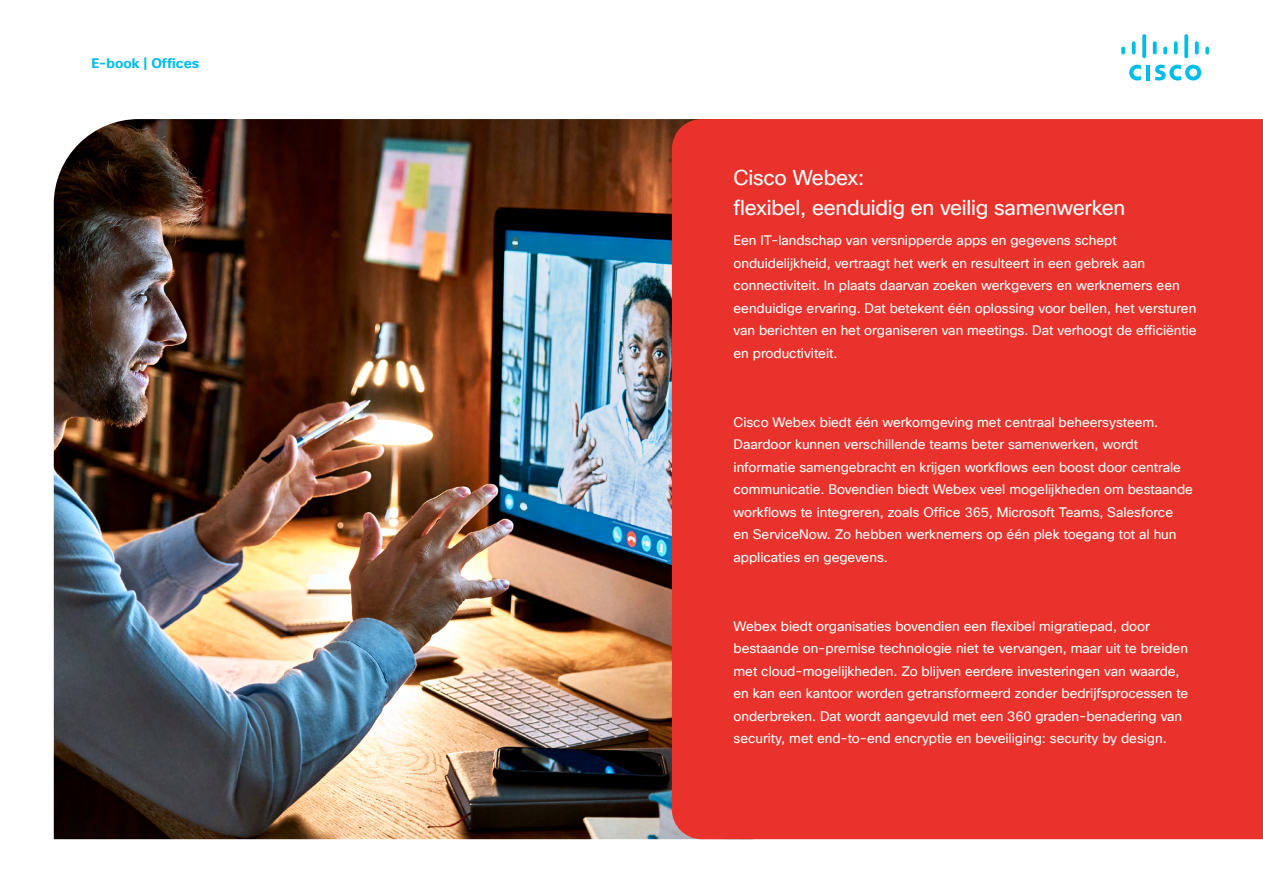
<style>
.page{position:relative;width:1263px;height:893px;background:#fff}
.page>*{position:absolute;margin:0;border:0;box-sizing:border-box;transform-origin:0 0}
.t1{font:21px/30px "Cisco Sans TT";letter-spacing:-.015em;color:#fff}
.t2{font:13.5px/22.5px "Cisco Sans TT";letter-spacing:-.005em;color:#fff}
.t3{font:700 13.5px "Cisco Sans TT";color:#00bceb}
</style>
<div class="page">
<hr style="left:1146px;top:65px;width:4px;height:15px;background:#00bceb">
<svg style="left:1129px;top:65px;width:12px;height:15px"></svg>
<svg style="left:1155px;top:65px;width:46px;height:15px"></svg>
<svg style="left:1121px;top:47px;width:4px;height:7px"></svg>
<svg style="left:1132px;top:41px;width:4px;height:13px"></svg>
<svg style="left:1142px;top:34px;width:4px;height:24px"></svg>
<svg style="left:1153px;top:41px;width:4px;height:13px"></svg>
<svg style="left:1163px;top:47px;width:4px;height:7px"></svg>
<svg style="left:1174px;top:41px;width:4px;height:13px"></svg>
<svg style="left:1184px;top:34px;width:4px;height:24px"></svg>
<svg style="left:1195px;top:41px;width:4px;height:13px"></svg>
<svg style="left:1205px;top:47px;width:4px;height:7px"></svg>
<img style="left:54px;top:119px;width:618px;height:720px">
<div style="left:672px;top:119px;width:591px;height:720px;background:#e9322b"></div>
<p class="t3" style="left:91px;top:55px;width:109px">E-book | Offices</p>
<h1 class="t1" style="left:733px;top:163px;width:393px">Cisco Webex:<br>flexibel, eenduidig en veilig samenwerken</h1>
<p class="t2" style="left:733px;top:230px;width:465px">Een IT-landschap van versnipperde apps en gegevens schept onduidelijkheid, vertraagt het werk en resulteert in een gebrek aan connectiviteit. In plaats daarvan zoeken werkgevers en werknemers een eenduidige ervaring. Dat betekent één oplossing voor bellen, het versturen van berichten en het organiseren van meetings. Dat verhoogt de efficiëntie en productiviteit.</p>
<p class="t2" style="left:733px;top:411px;width:461px">Cisco Webex biedt één werkomgeving met centraal beheersysteem.<br>Daardoor kunnen verschillende teams beter samenwerken, wordt informatie samengebracht en krijgen workflows een boost door centrale communicatie. Bovendien biedt Webex veel mogelijkheden om bestaande workflows te integreren, zoals Office 365, Microsoft Teams, Salesforce<br>en ServiceNow. Zo hebben werknemers op één plek toegang tot al hun applicaties en gegevens.</p>
<p class="t2" style="left:733px;top:615px;width:456px">Webex biedt organisaties bovendien een flexibel migratiepad, door bestaande on-premise technologie niet te vervangen, maar uit te breiden met cloud-mogelijkheden. Zo blijven eerdere investeringen van waarde, en kan een kantoor worden getransformeerd zonder bedrijfsprocessen te onderbreken. Dat wordt aangevuld met een 360 graden-benadering van security, met end-to-end encryptie en beveiliging: security by design.</p>
</div>
